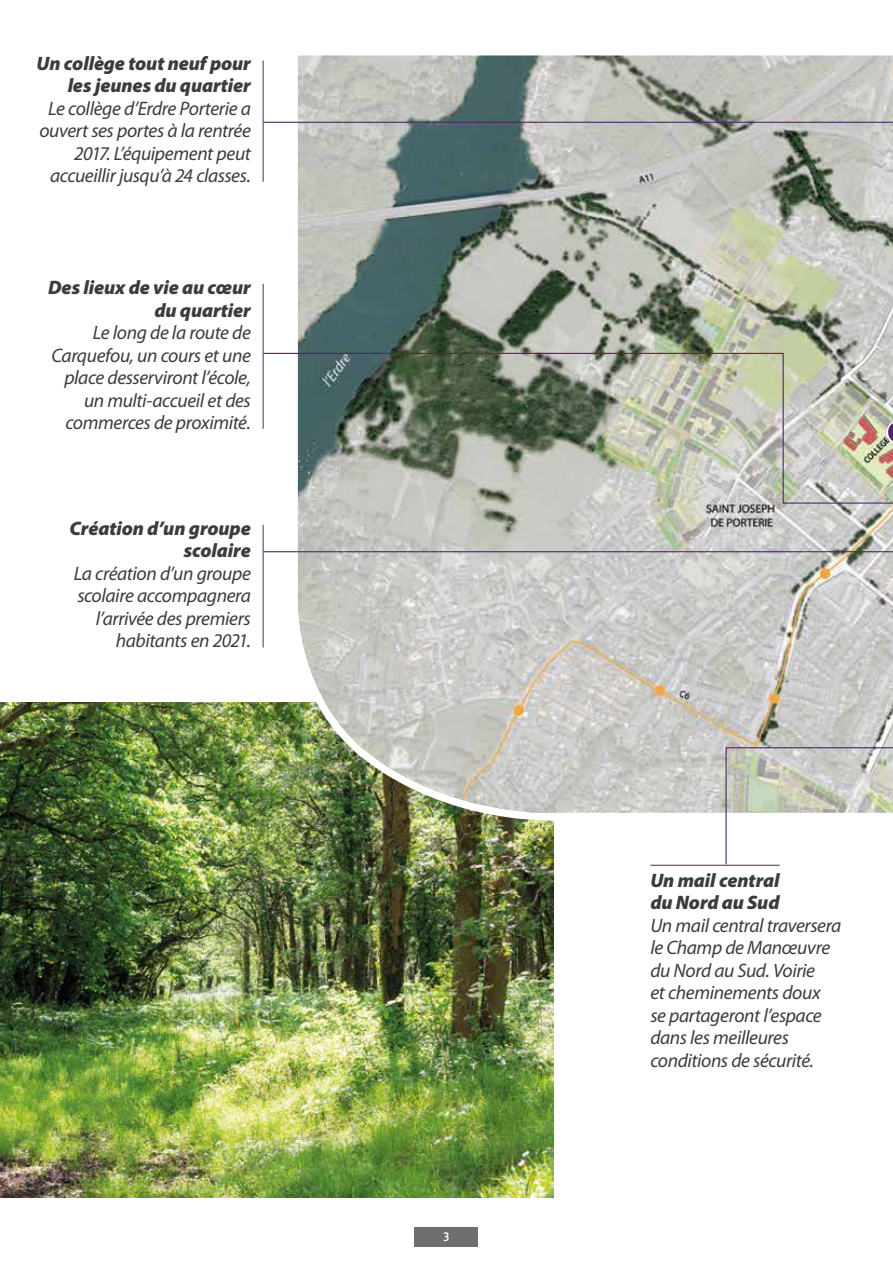
<style>
.page{position:relative;width:893px;height:1263px;background:#fff}
.page>*{position:absolute;margin:0;border:0;box-sizing:border-box;transform-origin:0 0}
.t1{font:italic 19.5px/22.5px "Myriad Pro";letter-spacing:-.02em;color:#3c3c3b;text-align:right}
.t2{font:italic 900 19.5px/22.5px "Myriad Pro";letter-spacing:-.01em;color:#3c3c3b;text-align:right}
.t3{font:600 12px "Ayita Pro";color:#fff}
</style>
<div class="page">
<div style="left:415px;top:1227px;width:63px;height:20px;background:#706f6f"></div>
<img style="left:0;top:702px;width:554px;height:495px">
<hr style="left:650px;top:865px;width:130px;height:1px;background:#51246e">
<svg style="left:286px;top:55px;width:607px;height:778px;background:#c0c2ba"></svg>
<hr style="left:263px;top:61px;width:1px;height:121px;background:#51246e">
<hr style="left:263px;top:525px;width:1px;height:122px;background:#51246e">
<hr style="left:263px;top:551px;width:630px;height:1px;background:#51246e">
<svg style="left:725px;top:504px;width:168px;height:361px"></svg>
<svg style="left:262px;top:121px;width:631px;height:231px;background:#a2a9a2"></svg>
<img style="left:262px;top:352px;width:631px;height:152px">
<svg style="left:887px;top:420px;width:6px;height:24px"></svg>
<p class="t2" style="left:37px;top:52px;width:216px">Un collège tout neuf pour les jeunes du quartier</p>
<p class="t1" style="left:39px;top:98px;width:213px">Le collège d’Erdre Porterie a ouvert ses portes à la rentrée<br>2017. L’équipement peut accueillir jusqu’à 24 classes.</p>
<p class="t2" style="left:48px;top:277px;width:204px">Des lieux de vie au cœur du quartier</p>
<p class="t1" style="left:51px;top:322px;width:201px">Le long de la route de<br>Carquefou, un cours et une place desserviront l’école, un multi-accueil et des commerces de proximité.</p>
<p class="t2" style="left:70px;top:517px;width:183px">Création d’un groupe scolaire</p>
<p class="t1" style="left:74px;top:562px;width:179px">La création d’un groupe scolaire accompagnera l’arrivée des premiers habitants en 2021.</p>
<p class="t3" style="left:443px;top:1230px;width:8px">3</p>
<p class="t2" style="left:650px;top:869px;width:131px;text-align:left">Un mail central du Nord au Sud</p>
<p class="t1" style="left:650px;top:914px;width:193px;text-align:left">Un mail central traversera le Champ de Manœuvre du Nord au Sud. Voirie<br>et cheminements doux<br>se partageront l’espace dans les meilleures conditions de sécurité.</p>
</div>
